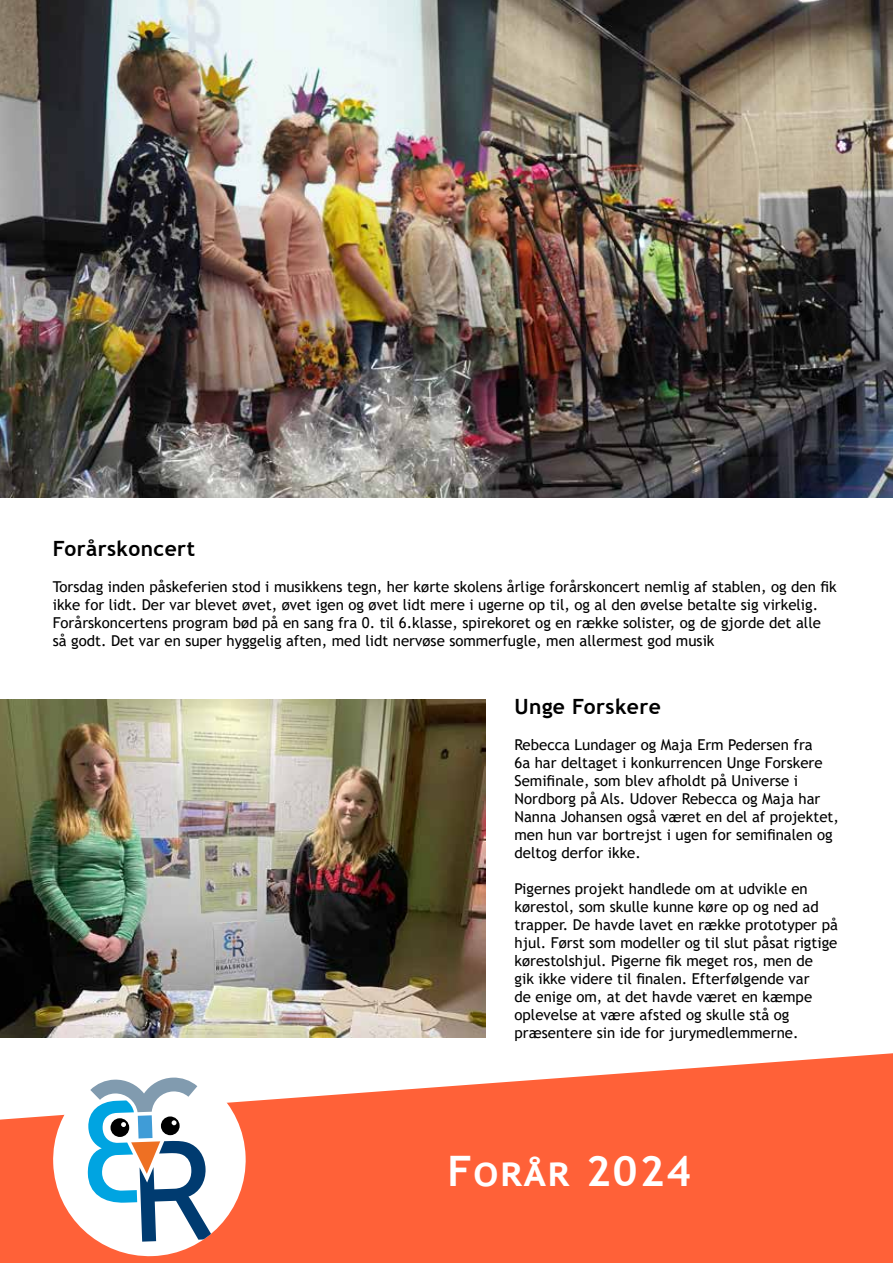
<style>
.page{position:relative;width:893px;height:1263px;background:#fff}
.page>*{position:absolute;margin:0;border:0;box-sizing:border-box;transform-origin:0 0}
.t1{font:700 42px "Trebuchet MS";letter-spacing:.05em;color:#fff}
.t2{font:700 21px "Trebuchet MS";letter-spacing:.02em;color:#000}
.t3{font:15px/18px "Trebuchet MS";color:#000}
</style>
<div class="page">
<svg style="left:0;top:1053px;width:893px;height:210px;background:#ff7653"></svg>
<svg style="left:51px;top:1062px;width:196px;height:196px"></svg>
<img style="left:0;top:699px;width:486px;height:338px">
<img style="left:0;top:0;width:893px;height:497px">
<h2 class="t2" style="left:53px;top:535px;width:144px">Forårskoncert</h2>
<p class="t3" style="left:53px;top:577px;width:785px">Torsdag inden påskeferien stod i musikkens tegn, her kørte skolens årlige forårskoncert nemlig af stablen, og den fik ikke for lidt. Der var blevet øvet, øvet igen og øvet lidt mere i ugerne op til, og al den øvelse betalte sig virkelig.<br>Forårskoncertens program bød på en sang fra 0. til 6.klasse, spirekoret og en række solister, og de gjorde det alle så godt. Det var en super hyggelig aften, med lidt nervøse sommerfugle, men allermest god musik</p>
<h2 class="t2" style="left:514px;top:693px;width:148px">Unge Forskere</h2>
<p class="t3" style="left:514px;top:735px;width:326px">Rebecca Lundager og Maja Erm Pedersen fra<br>6a har deltaget i konkurrencen Unge Forskere Semifinale, som blev afholdt på Universe i Nordborg på Als. Udover Rebecca og Maja har Nanna Johansen også været en del af projektet, men hun var bortrejst i ugen for semifinalen og deltog derfor ikke.</p>
<p class="t3" style="left:514px;top:879px;width:325px">Pigernes projekt handlede om at udvikle en kørestol, som skulle kunne køre op og ned ad trapper. De havde lavet en række prototyper på hjul. Først som modeller og til slut påsat rigtige kørestolshjul. Pigerne fik meget ros, men de<br>gik ikke videre til finalen. Efterfølgende var<br>de enige om, at det havde været en kæmpe oplevelse at være afsted og skulle stå og præsentere sin ide for jurymedlemmerne.</p>
<h1 class="t1" style="left:448px;top:1145px;width:245px">Forår 2024</h1>
</div>
